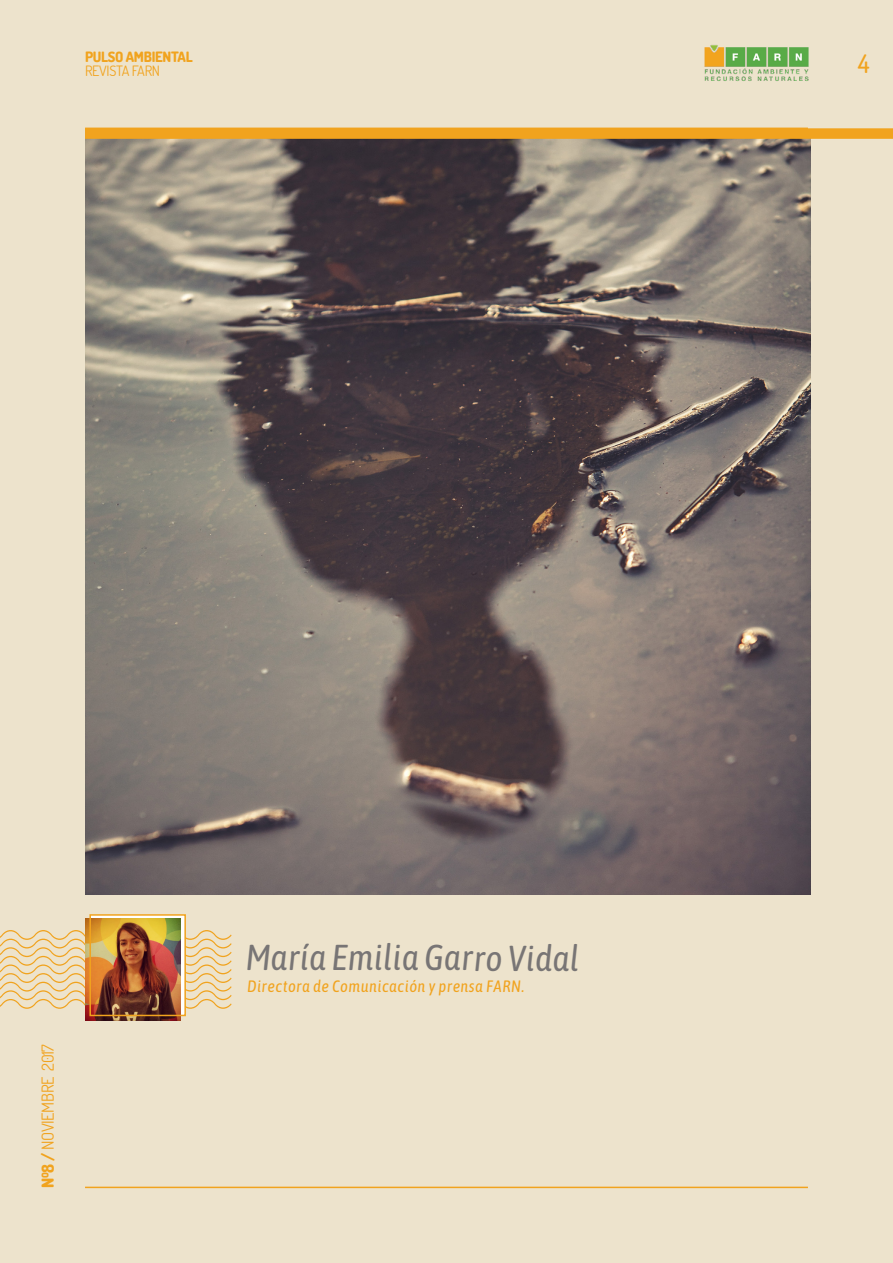
<style>
.page{position:relative;width:893px;height:1263px;background:#ede3cc}
.page>*{position:absolute;margin:0;border:0;box-sizing:border-box;transform-origin:0 0}
.t1{font:italic condensed 36px "Asap";color:#787575}
.t2{font:500 25.5px "Dosis";color:#f1a31e}
.t3{font:italic condensed 16.5px "Asap";letter-spacing:.025em;color:#f1a31e}
.t4{font:16.5px "Dosis";letter-spacing:-.02em;color:#f1a31e}
.t5{font:800 14.25px "Dosis";letter-spacing:-.02em;color:#f1a31e}
.t6{font:14.25px "Dosis";letter-spacing:-.02em;color:#f1a31e}
.s1{font-weight:800}
</style>
<div class="page">
<img style="left:704px;top:45px;width:105px;height:36px">
<img style="left:85px;top:139px;width:725px;height:755px">
<div style="left:85px;top:128px;width:808px;height:11px;background:#f1a31e"></div>
<svg style="left:0;top:930px;width:232px;height:79px"></svg>
<div style="left:90px;top:915px;width:95px;height:100px;background:linear-gradient(to right,#fff,#fff)"></div>
<img style="left:85px;top:919px;width:96px;height:101px">
<div style="left:89px;top:914px;width:97px;height:102px;border:2px solid #f1a31e"></div>
<hr style="left:85px;top:1187px;width:723px;height:1px;background:#f1a31e">
<p class="t5" style="left:85px;top:48px;width:109px">PULSO AMBIENTAL</p>
<p class="t6" style="left:85px;top:61px;width:77px">REVISTA FARN</p>
<h2 class="t2" style="left:858px;top:47px;width:13px">4</h2>
<p class="t4" style="left:37px;top:1188px;width:146px;rotate:-90deg"><span class="s1">N⁰8 /</span> NOVIEMBRE 2017</p>
<h1 class="t1" style="left:246px;top:934px;width:335px">María Emilia Garro Vidal</h1>
<p class="t3" style="left:247px;top:975px;width:279px">Directora de Comunicación y prensa FARN.</p>
</div>
